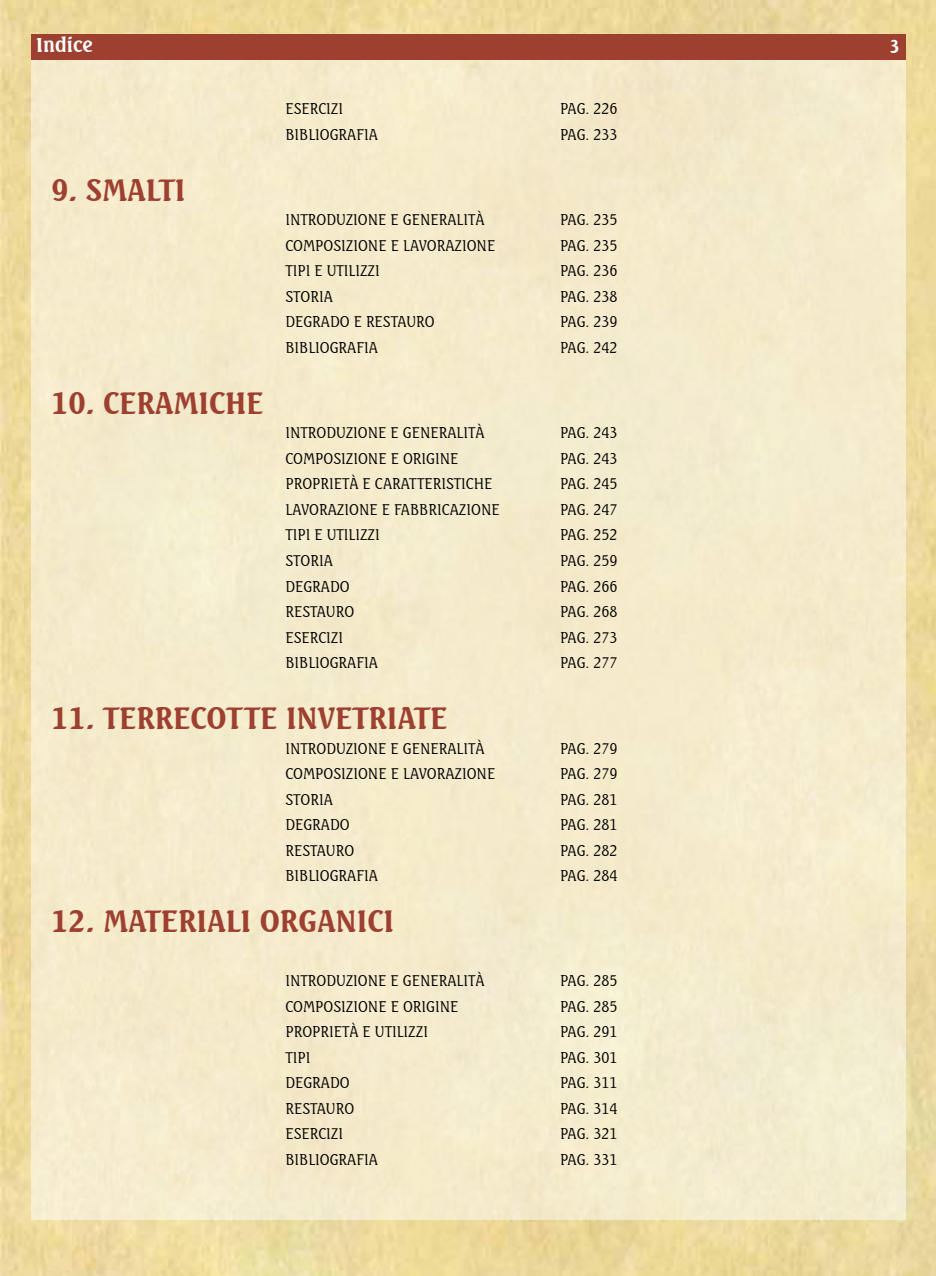
<style>
.page{position:relative;width:936px;height:1276px;background:#fff}
.page>*{position:absolute;margin:0;border:0;box-sizing:border-box;transform-origin:0 0}
.t1{font:700 30px "Seagull BT";color:#9e4030}
.t2{font:700 19.5px "Seagull BT";color:#fff}
.t3{font:700 18px "Seagull BT";color:#fff}
.t4{font:300 15px "Seagull BT";color:#000}
</style>
<div class="page">
<img style="left:0;top:0;width:935px;height:1276px">
<div style="left:31px;top:56px;width:874px;height:1163px;background:#f5ebcc"></div>
<div style="left:31px;top:34px;width:874px;height:25px;background:#9e4030"></div>
<h2 class="t2" style="left:36px;top:33px;width:58px">Indice</h2>
<p class="t3" style="left:889px;top:35px;width:12px">3</p>
<h1 class="t1" style="left:51px;top:170px;width:136px">9. SMALTI</h1>
<h1 class="t1" style="left:51px;top:383px;width:214px">10. CERAMICHE</h1>
<p class="t4" style="left:285px;top:99px;width:59px">ESERCIZI</p>
<p class="t4" style="left:560px;top:99px;width:59px">PAG. 226</p>
<p class="t4" style="left:285px;top:125px;width:94px">BIBLIOGRAFIA</p>
<p class="t4" style="left:560px;top:125px;width:59px">PAG. 233</p>
<p class="t4" style="left:285px;top:210px;width:201px">INTRODUZIONE E GENERALITÀ</p>
<p class="t4" style="left:560px;top:210px;width:59px">PAG. 235</p>
<p class="t4" style="left:285px;top:236px;width:211px">COMPOSIZIONE E LAVORAZIONE</p>
<p class="t4" style="left:560px;top:236px;width:59px">PAG. 235</p>
<p class="t4" style="left:285px;top:261px;width:96px">TIPI E UTILIZZI</p>
<p class="t4" style="left:560px;top:261px;width:59px">PAG. 236</p>
<p class="t4" style="left:285px;top:287px;width:49px">STORIA</p>
<p class="t4" style="left:560px;top:287px;width:59px">PAG. 238</p>
<p class="t4" style="left:285px;top:312px;width:151px">DEGRADO E RESTAURO</p>
<p class="t4" style="left:560px;top:312px;width:59px">PAG. 239</p>
<p class="t4" style="left:285px;top:338px;width:94px">BIBLIOGRAFIA</p>
<p class="t4" style="left:560px;top:338px;width:59px">PAG. 242</p>
<p class="t4" style="left:285px;top:423px;width:201px">INTRODUZIONE E GENERALITÀ</p>
<p class="t4" style="left:560px;top:423px;width:59px">PAG. 243</p>
<p class="t4" style="left:285px;top:449px;width:174px">COMPOSIZIONE E ORIGINE</p>
<p class="t4" style="left:560px;top:449px;width:59px">PAG. 243</p>
<p class="t4" style="left:285px;top:474px;width:208px">PROPRIETÀ E CARATTERISTICHE</p>
<p class="t4" style="left:560px;top:474px;width:59px">PAG. 245</p>
<p class="t4" style="left:285px;top:500px;width:216px">LAVORAZIONE E FABBRICAZIONE</p>
<p class="t4" style="left:560px;top:500px;width:59px">PAG. 247</p>
<p class="t4" style="left:285px;top:525px;width:96px">TIPI E UTILIZZI</p>
<p class="t4" style="left:560px;top:525px;width:59px">PAG. 252</p>
<p class="t4" style="left:285px;top:551px;width:49px">STORIA</p>
<p class="t4" style="left:560px;top:551px;width:59px">PAG. 259</p>
<p class="t4" style="left:285px;top:576px;width:66px">DEGRADO</p>
<p class="t4" style="left:560px;top:576px;width:59px">PAG. 266</p>
<p class="t4" style="left:285px;top:602px;width:70px">RESTAURO</p>
<p class="t4" style="left:560px;top:602px;width:59px">PAG. 268</p>
<p class="t4" style="left:285px;top:627px;width:59px">ESERCIZI</p>
<p class="t4" style="left:560px;top:627px;width:59px">PAG. 273</p>
<p class="t4" style="left:285px;top:653px;width:94px">BIBLIOGRAFIA</p>
<p class="t4" style="left:560px;top:653px;width:59px">PAG. 277</p>
<h1 class="t1" style="left:51px;top:698px;width:398px">11. TERRECOTTE INVETRIATE</h1>
<p class="t4" style="left:285px;top:738px;width:201px">INTRODUZIONE E GENERALITÀ</p>
<p class="t4" style="left:560px;top:738px;width:59px">PAG. 279</p>
<p class="t4" style="left:285px;top:764px;width:211px">COMPOSIZIONE E LAVORAZIONE</p>
<p class="t4" style="left:560px;top:764px;width:59px">PAG. 279</p>
<p class="t4" style="left:285px;top:789px;width:49px">STORIA</p>
<p class="t4" style="left:560px;top:789px;width:59px">PAG. 281</p>
<p class="t4" style="left:285px;top:815px;width:66px">DEGRADO</p>
<p class="t4" style="left:560px;top:815px;width:59px">PAG. 281</p>
<p class="t4" style="left:285px;top:840px;width:70px">RESTAURO</p>
<p class="t4" style="left:560px;top:840px;width:59px">PAG. 282</p>
<p class="t4" style="left:285px;top:866px;width:94px">BIBLIOGRAFIA</p>
<p class="t4" style="left:560px;top:866px;width:59px">PAG. 284</p>
<h1 class="t1" style="left:51px;top:901px;width:344px">12. MATERIALI ORGANICI</h1>
<p class="t4" style="left:285px;top:971px;width:201px">INTRODUZIONE E GENERALITÀ</p>
<p class="t4" style="left:560px;top:971px;width:59px">PAG. 285</p>
<p class="t4" style="left:285px;top:996px;width:174px">COMPOSIZIONE E ORIGINE</p>
<p class="t4" style="left:560px;top:996px;width:59px">PAG. 285</p>
<p class="t4" style="left:285px;top:1022px;width:144px">PROPRIETÀ E UTILIZZI</p>
<p class="t4" style="left:560px;top:1022px;width:59px">PAG. 291</p>
<p class="t4" style="left:285px;top:1047px;width:26px">TIPI</p>
<p class="t4" style="left:560px;top:1047px;width:59px">PAG. 301</p>
<p class="t4" style="left:285px;top:1073px;width:66px">DEGRADO</p>
<p class="t4" style="left:560px;top:1073px;width:59px">PAG. 311</p>
<p class="t4" style="left:285px;top:1098px;width:70px">RESTAURO</p>
<p class="t4" style="left:560px;top:1098px;width:59px">PAG. 314</p>
<p class="t4" style="left:285px;top:1124px;width:59px">ESERCIZI</p>
<p class="t4" style="left:560px;top:1124px;width:59px">PAG. 321</p>
<p class="t4" style="left:285px;top:1149px;width:94px">BIBLIOGRAFIA</p>
<p class="t4" style="left:560px;top:1149px;width:59px">PAG. 331</p>
</div>
